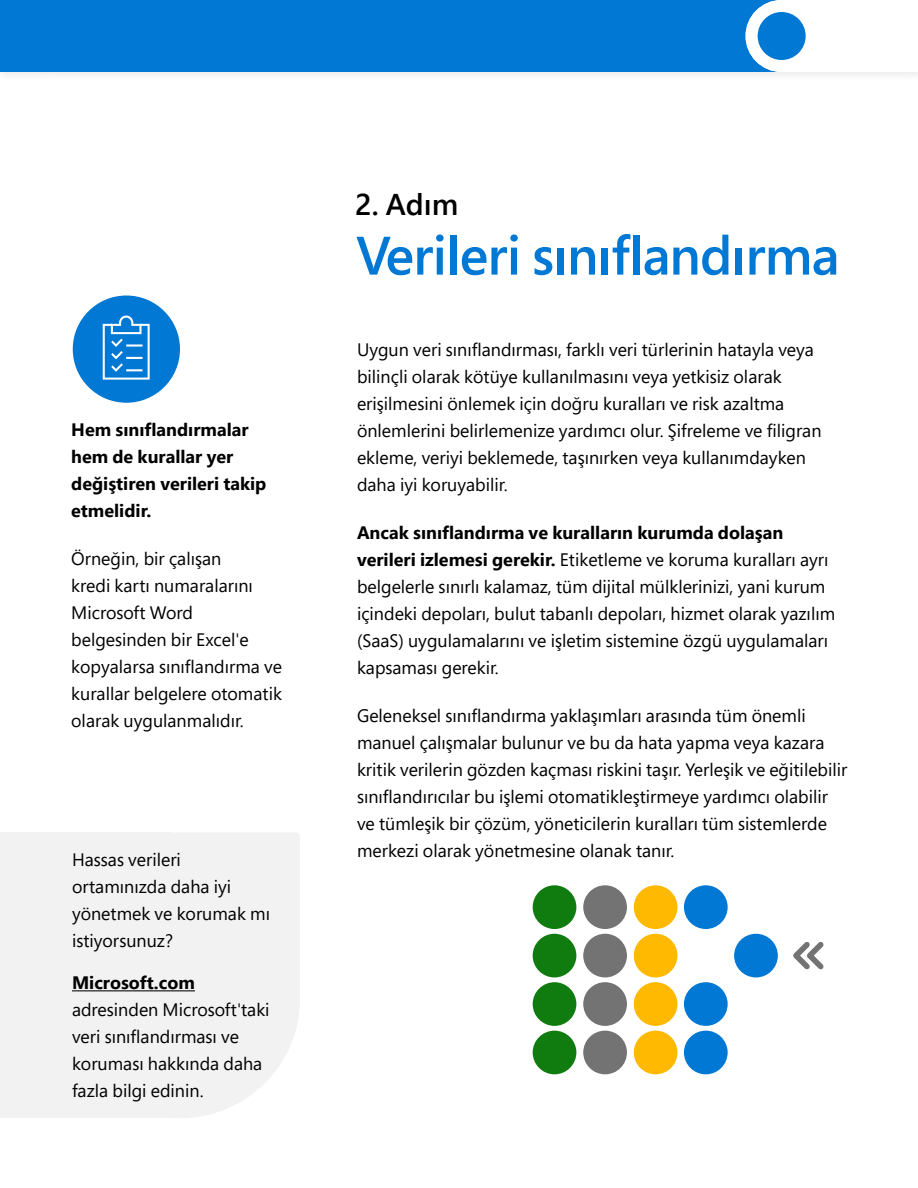
<style>
.page{position:relative;width:918px;height:1188px;background:#fff}
.page>*{position:absolute;margin:0;border:0;box-sizing:border-box;transform-origin:0 0}
._36_46{font:600 54px "Segoe Pro";letter-spacing:-.015em;color:#0078d4}
.HIghlight_text_20_30{font:600 30px "Segoe Pro";color:#000}
.P_12_18{font:18px/27px "Segoe Pro";color:#000}
.chapter_ctas{font:18px/27px "Segoe Pro";color:#000}
.P_12_18-2{font:700 18px/27px "Segoe Pro";color:#000}
.s1{font-weight:700}
</style>
<div class="page">
<div style="left:0;top:0;width:918px;height:82px;background:#f8f8f8"></div>
<div style="left:0;top:0;width:918px;height:72px;background:#0078d4"></div>
<svg style="left:746px;top:0;width:172px;height:72px"></svg>
<div style="left:60px;top:879px;width:240px;height:239px;background:#f2f2f2;border-radius:50%"></div>
<div style="left:0;top:833px;width:171px;height:285px;background:#f2f2f2"></div>
<div style="left:153px;top:832px;width:147px;height:161px;background:#f2f2f2;border-radius:4px"></div>
<div style="left:73px;top:296px;width:107px;height:107px;background:#0078d4;border-radius:50%"></div>
<svg style="left:102px;top:315px;width:48px;height:65px"></svg>
<hr style="left:72px;top:990px;width:123px;height:1px;background:#000">
<div style="left:533px;top:885px;width:43px;height:44px;background:#107c10;border-radius:50%"></div>
<div style="left:533px;top:934px;width:43px;height:43px;background:#107c10;border-radius:50%"></div>
<div style="left:533px;top:982px;width:43px;height:44px;background:#107c10;border-radius:50%"></div>
<div style="left:533px;top:1031px;width:43px;height:43px;background:#107c10;border-radius:50%"></div>
<div style="left:583px;top:885px;width:44px;height:44px;background:#737373;border-radius:50%"></div>
<div style="left:583px;top:934px;width:44px;height:43px;background:#737373;border-radius:50%"></div>
<div style="left:583px;top:982px;width:44px;height:44px;background:#737373;border-radius:50%"></div>
<div style="left:583px;top:1031px;width:44px;height:43px;background:#737373;border-radius:50%"></div>
<div style="left:634px;top:885px;width:43px;height:44px;background:#ffb900;border-radius:50%"></div>
<div style="left:634px;top:934px;width:43px;height:43px;background:#ffb900;border-radius:50%"></div>
<div style="left:634px;top:982px;width:43px;height:44px;background:#ffb900;border-radius:50%"></div>
<div style="left:634px;top:1031px;width:43px;height:43px;background:#ffb900;border-radius:50%"></div>
<div style="left:684px;top:885px;width:44px;height:44px;background:#0078d4;border-radius:50%"></div>
<div style="left:684px;top:982px;width:44px;height:44px;background:#0078d4;border-radius:50%"></div>
<div style="left:734px;top:934px;width:44px;height:43px;background:#0078d4;border-radius:50%"></div>
<div style="left:684px;top:1031px;width:44px;height:43px;background:#0078d4;border-radius:50%"></div>
<svg style="left:793px;top:942px;width:31px;height:28px"></svg>
<p class="P_12_18-2" style="left:71px;top:416px;width:197px">Hem sınıflandırmalar hem de kurallar yer değiştiren verileri takip etmelidir.</p>
<p class="P_12_18" style="left:71px;top:545px;width:212px">Örneğin, bir çalışan<br>kredi kartı numaralarını<br>Microsoft Word belgesinden bir Excel'e kopyalarsa sınıflandırma ve kurallar belgelere otomatik olarak uygulanmalıdır.</p>
<p class="chapter_ctas" style="left:72px;top:846px;width:200px">Hassas verileri ortamınızda daha iyi yönetmek ve korumak mı istiyorsunuz?</p>
<p class="chapter_ctas" style="left:72px;top:969px;width:199px"><span class="s1">Microsoft.com </span>adresinden Microsoft'taki veri sınıflandırması ve koruması hakkında daha fazla bilgi edinin.</p>
<p class="HIghlight_text_20_30" style="left:355px;top:183px;width:105px">2. Adım</p>
<p class="_36_46" style="left:356px;top:219px;width:484px">Verileri sınıflandırma</p>
<p class="P_12_18" style="left:357px;top:335px;width:466px">Uygun veri sınıflandırması, farklı veri türlerinin hatayla veya bilinçli olarak kötüye kullanılmasını veya yetkisiz olarak erişilmesini önlemek için doğru kuralları ve risk azaltma önlemlerini belirlemenize yardımcı olur. Şifreleme ve filigran ekleme, veriyi beklemede, taşınırken veya kullanımdayken daha iyi koruyabilir.</p>
<p class="P_12_18" style="left:357px;top:518px;width:480px"><span class="s1">Ancak sınıflandırma ve kuralların kurumda dolaşan verileri izlemesi gerekir.</span> Etiketleme ve koruma kuralları ayrı belgelerle sınırlı kalamaz, tüm dijital mülklerinizi, yani kurum içindeki depoları, bulut tabanlı depoları, hizmet olarak yazılım (SaaS) uygulamalarını ve işletim sistemine özgü uygulamaları kapsaması gerekir.</p>
<p class="P_12_18" style="left:357px;top:701px;width:492px">Geleneksel sınıflandırma yaklaşımları arasında tüm önemli manuel çalışmalar bulunur ve bu da hata yapma veya kazara kritik verilerin gözden kaçması riskini taşır. Yerleşik ve eğitilebilir sınıflandırıcılar bu işlemi otomatikleştirmeye yardımcı olabilir ve tümleşik bir çözüm, yöneticilerin kuralları tüm sistemlerde merkezi olarak yönetmesine olanak tanır.</p>
</div>
